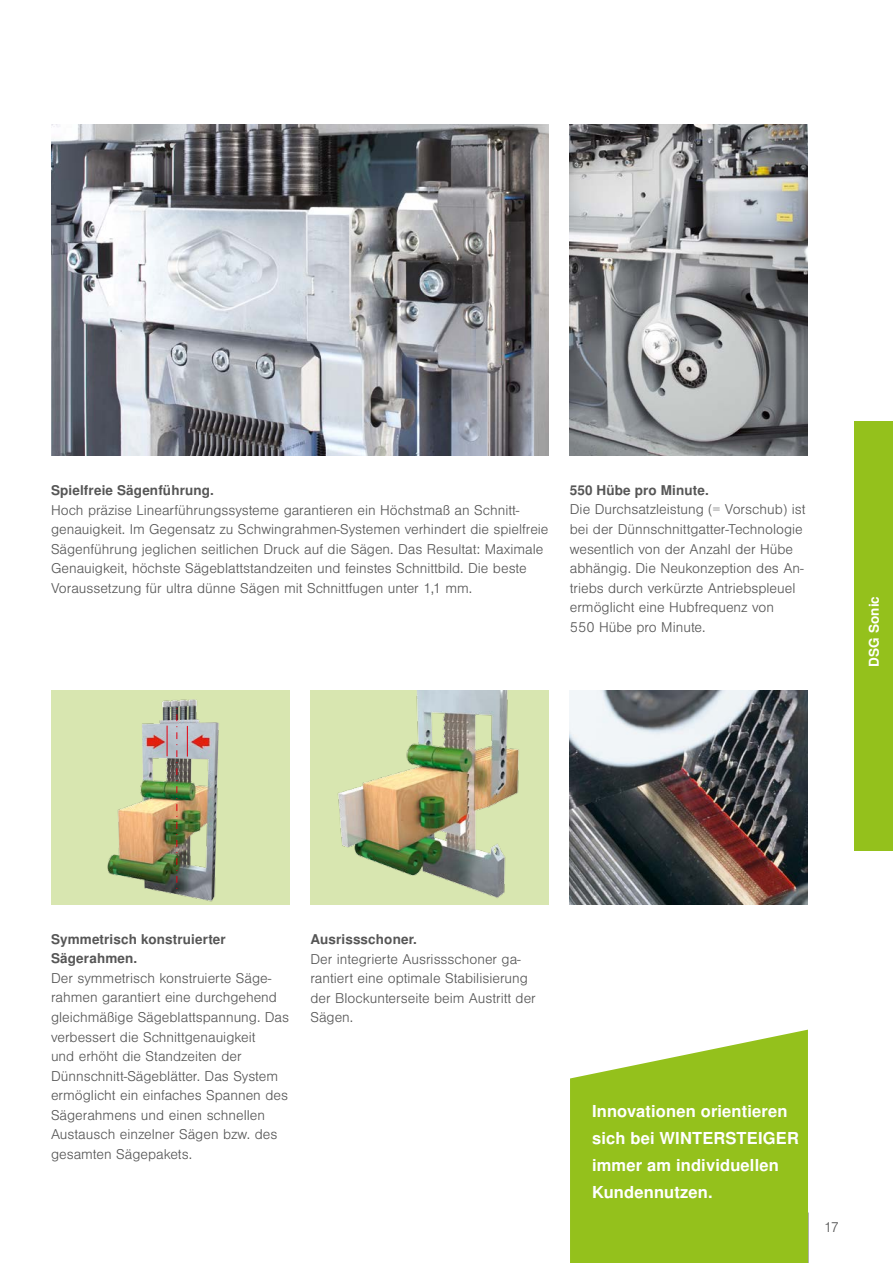
<style>
.page{position:relative;width:893px;height:1263px;background:#fff}
.page>*{position:absolute;margin:0;border:0;box-sizing:border-box;transform-origin:0 0}
.t1{font:700 16.5px/27px "Nimbus San LOT";letter-spacing:.01em;color:#fff}
.t2{font:300 13.5px/19.5px "Nimbus San LOT";color:#565656}
.t3{font:700 13.5px/19.5px "Nimbus San LOT";letter-spacing:.01em;color:#565656}
.t4{font:700 13.5px "Nimbus San LOT";letter-spacing:.01em;color:#fff}
</style>
<div class="page">
<hr style="left:808px;top:1212px;width:1px;height:51px;background:#565656">
<img style="left:570px;top:124px;width:238px;height:332px">
<img style="left:570px;top:690px;width:238px;height:215px">
<img style="left:310px;top:690px;width:239px;height:215px">
<img style="left:51px;top:124px;width:498px;height:332px">
<div style="left:51px;top:690px;width:238px;height:215px;background:#d8e6b0"></div>
<img style="left:107px;top:699px;width:112px;height:203px">
<svg style="left:176px;top:707px;width:1px;height:186px"></svg>
<hr style="left:167px;top:726px;width:1px;height:30px;background:#e3000f">
<hr style="left:187px;top:726px;width:1px;height:30px;background:#e3000f">
<div style="left:855px;top:421px;width:38px;height:429px;background:#94c11c"></div>
<svg style="left:570px;top:1030px;width:238px;height:233px;background:#9fc733"></svg>
<p class="t3" style="left:51px;top:481px;width:165px">Spielfreie Sägenführung.</p>
<p class="t2" style="left:51px;top:500px;width:499px">Hoch präzise Linearführungssysteme garantieren ein Höchstmaß an Schnitt&shy;genauigkeit. Im Gegensatz zu Schwingrahmen-Systemen verhindert die spielfreie Sägenführung jeglichen seitlichen Druck auf die Sägen. Das Resultat: Maximale Genauigkeit, höchste Sägeblattstandzeiten und feinstes Schnittbild. Die beste Voraussetzung für ultra dünne Sägen mit Schnittfugen unter 1,1 mm.</p>
<p class="t3" style="left:570px;top:481px;width:141px">550 Hübe pro Minute.</p>
<p class="t2" style="left:570px;top:500px;width:237px">Die Durchsatzleistung (= Vorschub) ist bei der Dünnschnittgatter-Technologie wesentlich von der Anzahl der Hübe abhängig. Die Neukonzeption des An&shy;triebs durch verkürzte Antriebspleuel ermöglicht eine Hubfrequenz von<br>550 Hübe pro Minute.</p>
<p class="t4" style="left:866px;top:667px;width:72px;rotate:-90deg">DSG Sonic</p>
<p class="t3" style="left:51px;top:930px;width:176px">Symmetrisch konstruierter<br>Sägerahmen.</p>
<p class="t2" style="left:51px;top:969px;width:240px">Der symmetrisch konstruierte Säge&shy;rahmen garantiert eine durchgehend gleichmäßige Sägeblattspannung. Das verbessert die Schnittgenauigkeit<br>und erhöht die Standzeiten der Dünnschnitt-Sägeblätter. Das System ermöglicht ein einfaches Spannen des Sägerahmens und einen schnellen Austausch einzelner Sägen bzw. des gesamten Sägepakets.</p>
<p class="t3" style="left:310px;top:930px;width:108px">Ausrissschoner.</p>
<p class="t2" style="left:310px;top:949px;width:227px">Der integrierte Ausrissschoner ga&shy;rantiert eine optimale Stabilisierung der Blockunterseite beim Austritt der<br>Sägen.</p>
<p class="t1" style="left:592px;top:1099px;width:208px">Innovationen orientieren sich bei WINTERSTEIGER immer am individuellen<br>Kundennutzen.</p>
<p class="t2" style="left:824px;top:1218px;width:17px">17</p>
</div>
